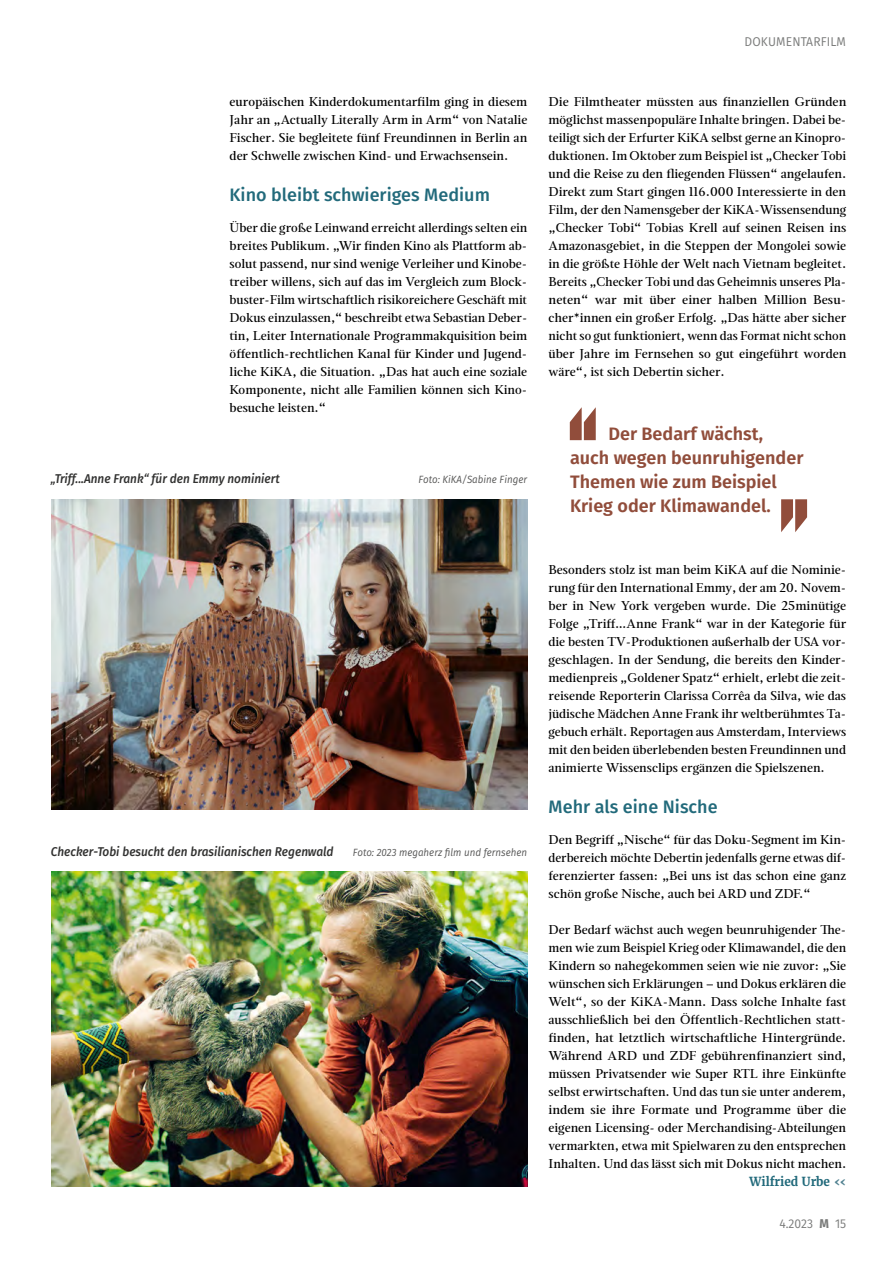
<style>
.page{position:relative;width:893px;height:1263px;background:#fff}
.page>*{position:absolute;margin:0;border:0;box-sizing:border-box;transform-origin:0 0}
.t1{font:600 18px/24px "Fira Sans";color:#914d3b}
.t2{font:500 18px "Fira Sans";color:#226a7b}
.t3{font:500 12.75px/18px "Magneta";color:#000;text-align:justify}
.t4{font:italic 500 12.75px "Fira Sans";color:#313130;scale:.93 1}
.t5{font:12.75px "Fira Sans";letter-spacing:.01em;color:#7a7b7a;scale:.95 1}
.t6{font:700 12.45px "Merriweather";letter-spacing:-.005em;color:#226a7b;scale:.95 1}
.t7{font:italic 10.5px "Fira Sans";color:#565655;scale:.93 1}
.s1{color:#528291}
.s2{font-weight:700}
</style>
<div class="page">
<img style="left:51px;top:872px;width:476px;height:314px">
<img style="left:51px;top:499px;width:476px;height:310px">
<svg style="left:570px;top:407px;width:26px;height:33px"></svg>
<svg style="left:781px;top:499px;width:26px;height:33px"></svg>
<p class="t3" style="left:230px;top:92px;width:299px">europäischen Kinderdokumentarfilm ging in diesem Jahr an „Actually Literally Arm in Arm“ von Natalie Fischer. Sie begleitete fünf Freundinnen in Berlin an der Schwelle zwischen Kind- und Erwachsensein.</p>
<h1 class="t2" style="left:230px;top:180px;width:262px">Kino bleibt schwieriges Medium</h1>
<p class="t3" style="left:230px;top:218px;width:299px;text-align:left">Über die große Leinwand erreicht allerdings selten ein breites Publikum. „Wir finden Kino als Plattform ab&shy;solut passend, nur sind wenige Verleiher und Kinobe&shy;treiber willens, sich auf das im Vergleich zum Block&shy;buster-Film wirtschaftlich risikoreichere Geschäft mit Dokus einzulassen,“ beschreibt etwa Sebastian Deber&shy;tin, Leiter Internationale Programmakquisition beim öffentlich-rechtlichen Kanal für Kinder und Jugend&shy;liche KiKA, die Situation. „Das hat auch eine soziale Komponente, nicht alle Familien können sich Kino&shy;besuche leisten.“</p>
<p class="t4" style="left:51px;top:468px;width:248px">„Triff...Anne Frank“ für den Emmy nominiert</p>
<p class="t7" style="left:419px;top:471px;width:118px">Foto: KiKA/Sabine Finger</p>
<p class="t4" style="left:51px;top:841px;width:306px">Checker-Tobi besucht den brasilianischen Regenwald</p>
<p class="t7" style="left:353px;top:845px;width:189px">Foto: 2023 megaherz film und fernsehen</p>
<p class="t5" style="left:744px;top:32px;width:108px">DOKUMENTARFILM</p>
<p class="t3" style="left:549px;top:92px;width:299px">Die Filmtheater müssten aus finanziellen Gründen möglichst massenpopuläre Inhalte bringen. Dabei be&shy;teiligt sich der Erfurter KiKA selbst gerne an Kinopro&shy;duktionen. Im Oktober zum Beispiel ist „Checker Tobi und die Reise zu den fliegenden Flüssen“ angelaufen.<br>Direkt zum Start gingen 116.000 Interessierte in den Film, der den Namensgeber der KiKA-Wissensendung „Checker Tobi“ Tobias Krell auf seinen Reisen ins Amazonasgebiet, in die Steppen der Mongolei sowie in die größte Höhle der Welt nach Vietnam begleitet.<br>Bereits „Checker Tobi und das Geheimnis unseres Pla&shy;neten“ war mit über einer halben Million Besu&shy;cher*innen ein großer Erfolg. „Das hätte aber sicher nicht so gut funktioniert, wenn das Format nicht schon über Jahre im Fernsehen so gut eingeführt worden wäre“, ist sich Debertin sicher.</p>
<h1 class="t1" style="left:570px;top:420px;width:235px;text-indent:38px">Der Bedarf wächst, auch wegen beunruhigender<br>Themen wie zum Beispiel<br>Krieg oder Klimawandel.</h1>
<p class="t3" style="left:549px;top:560px;width:299px">Besonders stolz ist man beim KiKA auf die Nominie&shy;rung für den International Emmy, der am 20. Novem&shy;ber in New York vergeben wurde. Die 25minütige Folge „Triff…Anne Frank“ war in der Kategorie für die besten TV-Produktionen außerhalb der USA vor&shy;geschlagen. In der Sendung, die bereits den Kinder&shy;medienpreis „Goldener Spatz“ erhielt, erlebt die zeit&shy;reisende Reporterin Clarissa Corrêa da Silva, wie das jüdische Mädchen Anne Frank ihr weltberühmtes Ta&shy;gebuch erhält. Reportagen aus Amsterdam, Interviews mit den beiden überlebenden besten Freundinnen und animierte Wissensclips ergänzen die Spielszenen.</p>
<h1 class="t2" style="left:549px;top:792px;width:171px">Mehr als eine Nische</h1>
<p class="t3" style="left:549px;top:830px;width:299px">Den Begriff „Nische“ für das Doku-Segment im Kin&shy;derbereich möchte Debertin jedenfalls gerne etwas dif&shy;ferenzierter fassen: „Bei uns ist das schon eine ganz schön große Nische, auch bei ARD und ZDF.“</p>
<p class="t3" style="left:549px;top:920px;width:299px">Der Bedarf wächst auch wegen beunruhigender The&shy;men wie zum Beispiel Krieg oder Klimawandel, die den Kindern so nahegekommen seien wie nie zuvor: „Sie wünschen sich Erklärungen – und Dokus erklären die Welt“, so der KiKA-Mann. Dass solche Inhalte fast ausschließlich bei den Öffentlich-Rechtlichen statt&shy;finden, hat letztlich wirtschaftliche Hintergründe.<br>Während ARD und ZDF gebührenfinanziert sind, müssen Privatsender wie Super RTL ihre Einkünfte selbst erwirtschaften. Und das tun sie unter anderem, indem sie ihre Formate und Programme über die eigenen Licensing- oder Merchandising-Abteilungen vermarkten, etwa mit Spielwaren zu den entsprechen Inhalten. Und das lässt sich mit Dokus nicht machen.</p>
<p class="t6" style="left:750px;top:1174px;width:103px">Wilfried Urbe <span class="s1">‹‹</span></p>
<p class="t5" style="left:779px;top:1214px;width:72px">4.2023 <span class="s2">M</span> 15</p>
</div>
